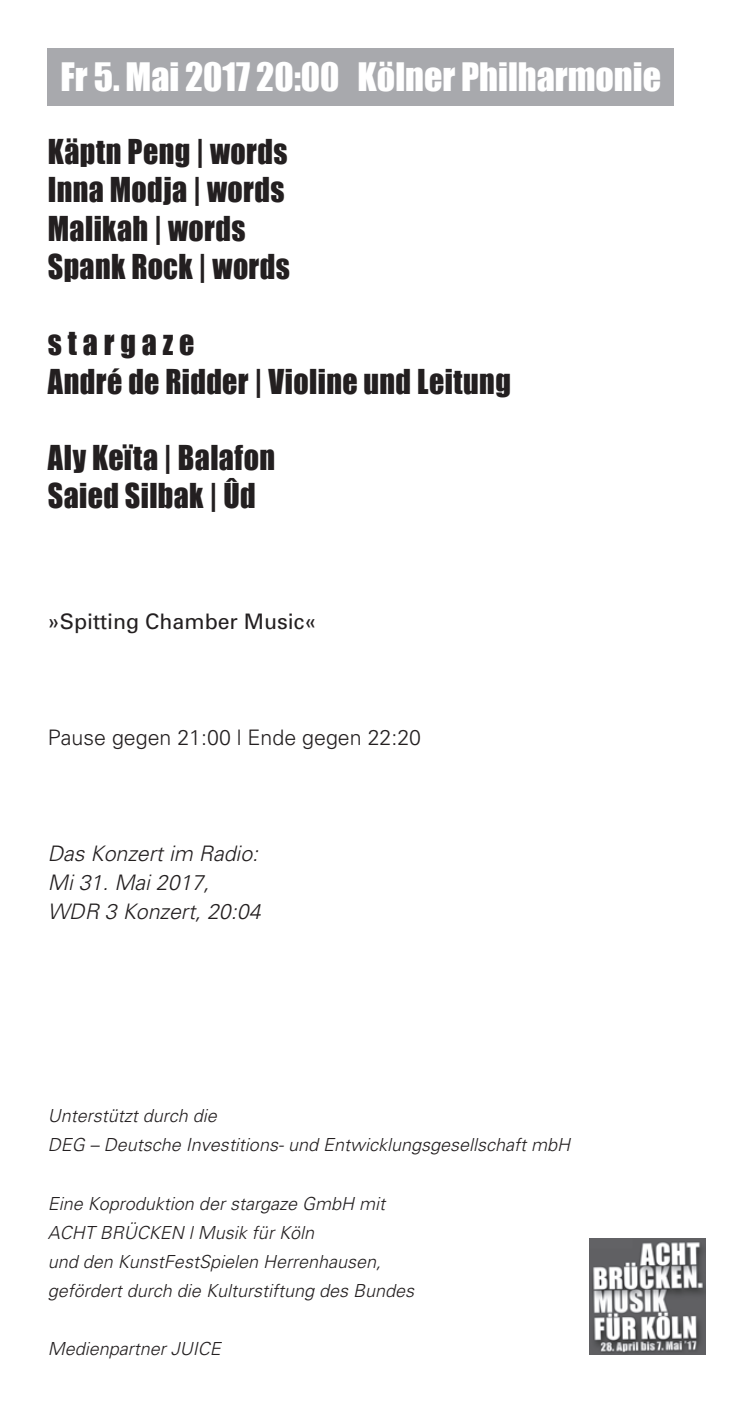
<style>
.page{position:relative;width:753px;height:1404px;background:#fff}
.page>*{position:absolute;margin:0;border:0;box-sizing:border-box;transform-origin:0 0}
.t1{font:36px "Impact";color:#fff}
.t2{font:31.5px/38.2px "Impact";letter-spacing:.015em;color:#231f20;scale:.95 1}
.t3{font:italic 300 21.38px/29px "Univers";color:#231f20}
.t4{font:300 21.38px "Univers";color:#231f20}
.t5{font:21.38px "Univers";color:#231f20}
.t6{font:italic 300 18px/29px "Univers";color:#231f20}
</style>
<div class="page">
<img style="left:589px;top:1238px;width:116px;height:116px">
<div style="left:48px;top:48px;width:626px;height:57px;background:#a8a9ad"></div>
<h1 class="t1" style="left:61px;top:49px;width:602px">Fr 5. Mai 2017 20:00 Kölner Philharmonie</h1>
<h2 class="t2" style="left:48px;top:132px;width:256px">Käptn Peng | words<br>Inna Modja | words<br>Malikah | words<br>Spank Rock | words</h2>
<h2 class="t2" style="left:48px;top:323px;width:489px">s t a r g a z e<br>André de Ridder | Violine und Leitung</h2>
<h2 class="t2" style="left:48px;top:438px;width:241px">Aly Keïta | Balafon<br>Saied Silbak | Ûd</h2>
<p class="t5" style="left:48px;top:607px;width:270px">»Spitting Chamber Music«</p>
<p class="t4" style="left:48px;top:724px;width:375px">Pause gegen 21:00 | Ende gegen 22:20</p>
<p class="t3" style="left:48px;top:838px;width:214px">Das Konzert im Radio:<br>Mi 31. Mai 2017,<br>WDR 3 Konzert, 20:04</p>
<p class="t6" style="left:48px;top:1100px;width:524px">Unterstützt durch die<br>DEG – Deutsche Investitions- und Entwicklungsgesellschaft mbH</p>
<p class="t6" style="left:48px;top:1187px;width:368px">Eine Koproduktion der stargaze GmbH mit ACHT BRÜCKEN | Musik für Köln<br>und den KunstFestSpielen Herrenhausen, gefördert durch die Kulturstiftung des Bundes</p>
<p class="t6" style="left:48px;top:1333px;width:175px">Medienpartner JUICE</p>
</div>
